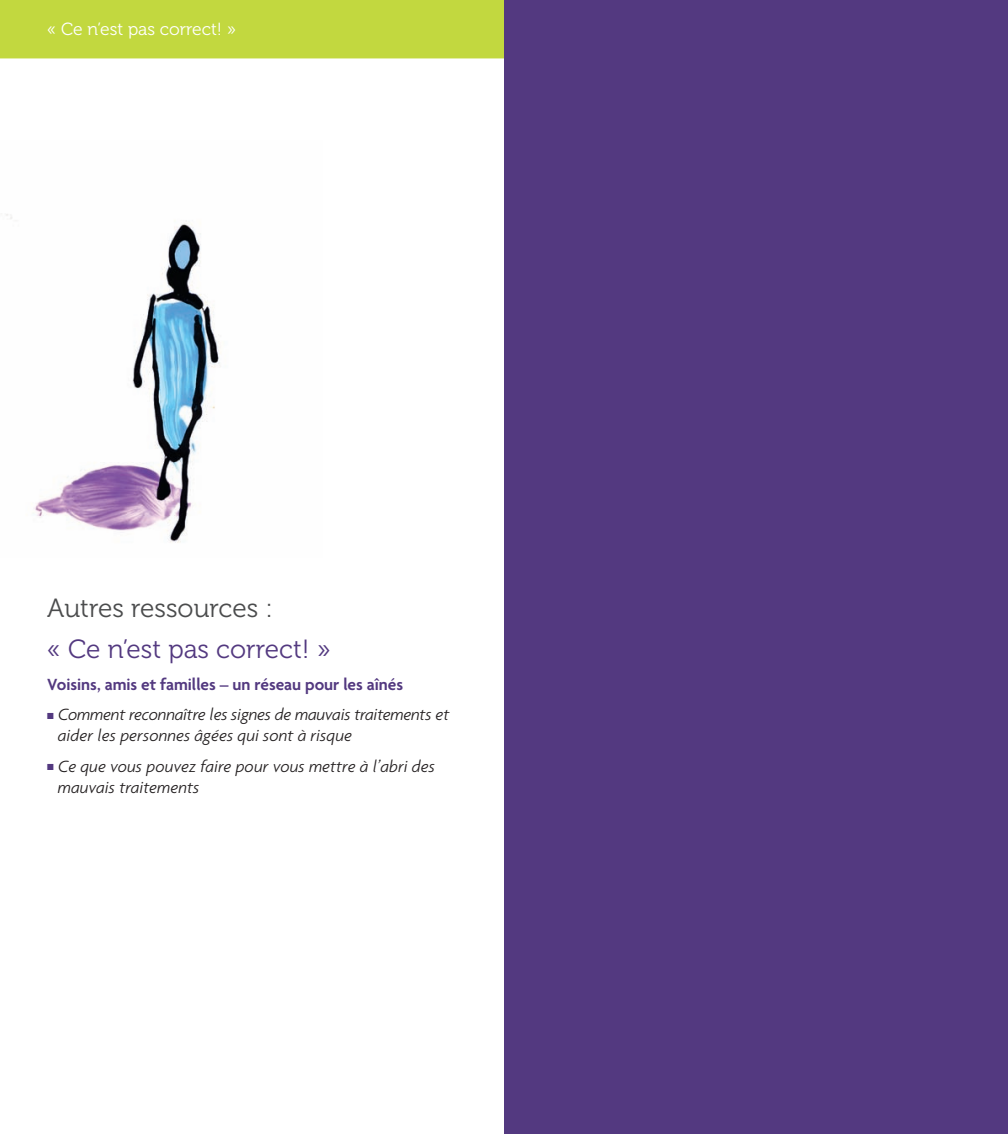
<style>
.page{position:relative;width:1008px;height:1134px;background:#fff}
.page>*{position:absolute;margin:0;border:0;box-sizing:border-box;transform-origin:0 0}
.t1{font:26.25px "Museo 300";color:#533980}
.t2{font:26.25px "Museo 300";color:#4b4c4d}
.t3{font:italic 300 17.5px/21px "Agenda Tabular";color:#231f20}
.t4{font:600 17.5px "Agenda";color:#533980}
.t5{font:17.5px "Museo 300";color:#fff}
.s1{color:#533980}
</style>
<div class="page">
<div style="left:0;top:0;width:504px;height:58px;background:#c2d83f"></div>
<img style="left:6px;top:214px;width:215px;height:329px">
<div style="left:504px;top:0;width:504px;height:1134px;background:#533980"></div>
<p class="t5" style="left:47px;top:22px;width:190px">« Ce n’est pas correct! »</p>
<h1 class="t2" style="left:47px;top:599px;width:227px">Autres ressources :</h1>
<h1 class="t1" style="left:47px;top:640px;width:285px">« Ce n’est pas correct! »</h1>
<p class="t4" style="left:47px;top:674px;width:357px">Voisins, amis et familles – un réseau pour les aînés</p>
<p class="t3" style="left:58px;top:706px;width:393px;text-indent:-11px"><span class="s1">■</span> Comment reconnaître les signes de mauvais traitements et aider les personnes âgées qui sont à risque</p>
<p class="t3" style="left:58px;top:757px;width:379px;text-indent:-11px"><span class="s1">■</span> Ce que vous pouvez faire pour vous mettre à l’abri des mauvais traitements</p>
</div>
